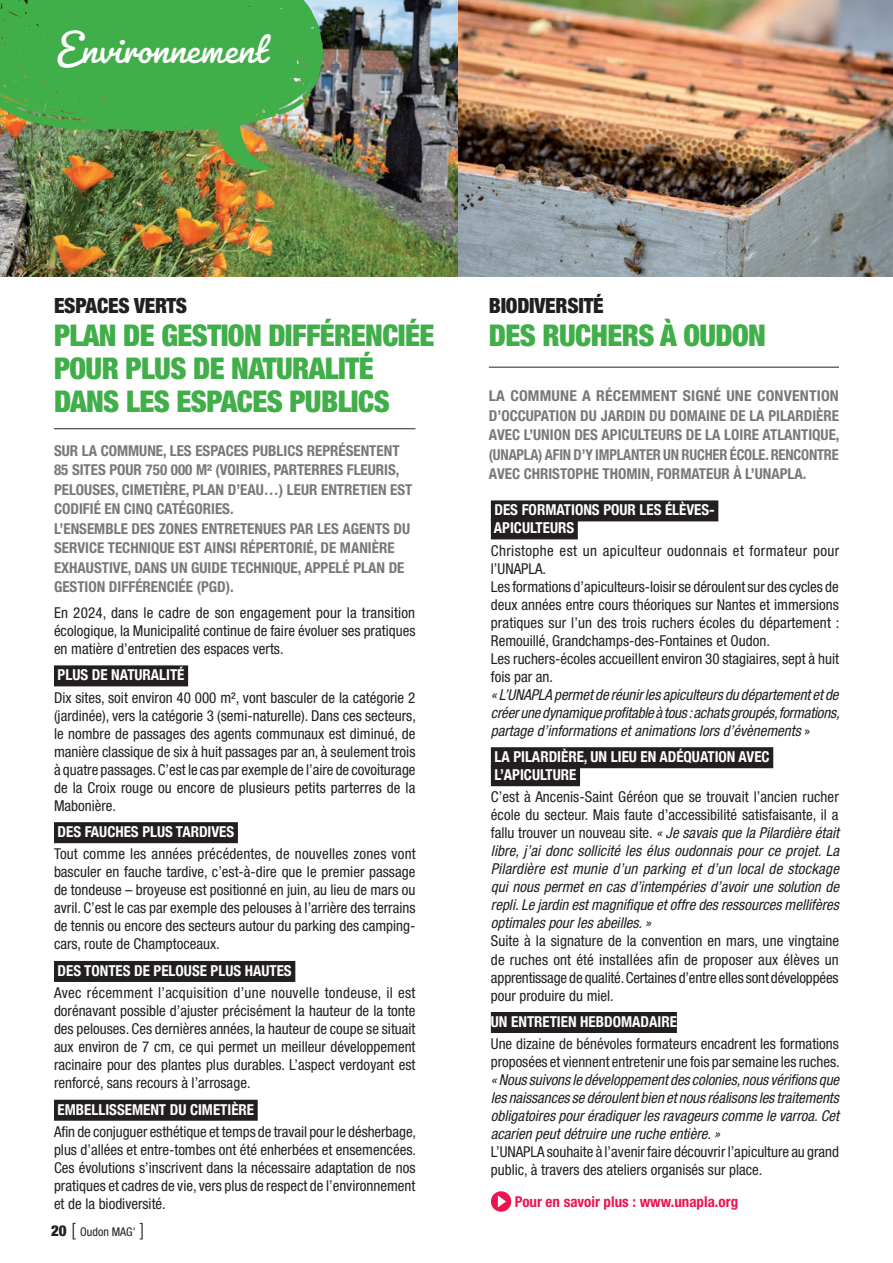
<style>
.page{position:relative;width:893px;height:1263px;background:#fff}
.page>*{position:absolute;margin:0;border:0;box-sizing:border-box;transform-origin:0 0}
.t1{font:46.5px "Pacifico";color:#fff}
.t2{font:900 condensed 30px/33px "Helvetica Neue LT Std";letter-spacing:-.02em;color:#40ae49}
.t3{font:900 condensed 21px "Helvetica Neue LT Std";letter-spacing:-.01em;color:#231f20}
.corps_de_texte{font:condensed 15px/18px "Helvetica Neue LT Std";color:#231f20;text-align:justify}
.corps_de_texte-2{font:italic condensed 15px/18px "Helvetica Neue LT Std";color:#231f20;text-align:justify}
.t4{font:700 condensed 15px/19.5px "Helvetica Neue LT Std";color:#76787b}
.t5{font:700 condensed 15px/19.5px "Helvetica Neue LT Std";color:#76787b;text-align:justify;scale:1.05 1}
.t6{font:700 condensed 15px/18px "Helvetica Neue";color:#fff}
.corps_de_texte-3{font:condensed 15px/18px "Helvetica Neue LT Std";letter-spacing:.025em;color:#231f20}
.corps_de_texte-4{font:700 condensed 15px "Helvetica Neue LT Std";color:#ed144f}
.t7{font:condensed 12px "Helvetica Neue LT Std";color:#231f20}
.s1{font-weight:900;font-size:15px}
.s2{font-weight:300;font-stretch:normal;font-size:18px}
.s3{font-style:normal}
</style>
<div class="page">
<img style="left:457px;top:0;width:436px;height:277px">
<img style="left:0;top:0;width:457px;height:277px">
<img style="left:0;top:0;width:323px;height:170px">
<div style="left:54px;top:665px;width:134px;height:21px;background:#231f20"></div>
<div style="left:54px;top:822px;width:184px;height:21px;background:#231f20"></div>
<div style="left:54px;top:961px;width:241px;height:21px;background:#231f20"></div>
<div style="left:54px;top:1100px;width:204px;height:21px;background:#231f20"></div>
<hr style="left:54px;top:428px;width:361px;height:1px;background:#231f20">
<hr style="left:489px;top:367px;width:350px;height:1px;background:#231f20">
<div style="left:491px;top:500px;width:227px;height:21px;background:#231f20"></div>
<div style="left:491px;top:518px;width:87px;height:21px;background:#231f20"></div>
<div style="left:491px;top:747px;width:282px;height:21px;background:#231f20"></div>
<div style="left:491px;top:765px;width:89px;height:21px;background:#231f20"></div>
<div style="left:491px;top:1012px;width:186px;height:21px;background:#231f20"></div>
<div style="left:491px;top:1191px;width:20px;height:21px;background:#ed144f;border-radius:50%"></div>
<svg style="left:498px;top:1195px;width:8px;height:12px"></svg>
<p class="t1" style="left:56px;top:19px;width:213px">Environnement</p>
<p class="t3" style="left:54px;top:292px;width:135px">ESPACES VERTS</p>
<p class="t2" style="left:54px;top:318px;width:382px">PLAN DE GESTION DIFFÉRENCIÉE<br>POUR PLUS DE NATURALITÉ<br>DANS LES ESPACES PUBLICS</p>
<p class="t4" style="left:54px;top:440px;width:360px">SUR LA COMMUNE, LES ESPACES PUBLICS REPRÉSENTENT 85 SITES POUR 750 000 M² (VOIRIES, PARTERRES FLEURIS, PELOUSES, CIMETIÈRE, PLAN D’EAU…) LEUR ENTRETIEN EST CODIFIÉ EN CINQ CATÉGORIES.</p>
<p class="t4" style="left:54px;top:518px;width:358px">L’ENSEMBLE DES ZONES ENTRETENUES PAR LES AGENTS DU SERVICE TECHNIQUE EST AINSI RÉPERTORIÉ, DE MANIÈRE EXHAUSTIVE, DANS UN GUIDE TECHNIQUE, APPELÉ PLAN DE GESTION DIFFÉRENCIÉE (PGD).</p>
<p class="corps_de_texte" style="left:54px;top:603px;width:363px">En 2024, dans le cadre de son engagement pour la transition écologique, la Municipalité continue de faire évoluer ses pratiques en matière d’entretien des espaces verts.</p>
<p class="t6" style="left:58px;top:665px;width:128px">PLUS DE NATURALITÉ</p>
<p class="corps_de_texte" style="left:54px;top:688px;width:363px">Dix sites, soit environ 40 000 m², vont basculer de la catégorie 2 (jardinée), vers la catégorie 3 (semi-naturelle). Dans ces secteurs, le nombre de passages des agents communaux est diminué, de manière classique de six à huit passages par an, à seulement trois à quatre passages. C’est le cas par exemple de l’aire de covoiturage de la Croix rouge ou encore de plusieurs petits parterres de la Mabonière.</p>
<p class="t6" style="left:58px;top:822px;width:178px">DES FAUCHES PLUS TARDIVES</p>
<p class="corps_de_texte" style="left:54px;top:845px;width:363px">Tout comme les années précédentes, de nouvelles zones vont basculer en fauche tardive, c’est-à-dire que le premier passage de tondeuse – broyeuse est positionné en juin, au lieu de mars ou avril. C’est le cas par exemple des pelouses à l’arrière des terrains de tennis ou encore des secteurs autour du parking des camping&shy;cars, route de Champtoceaux.</p>
<p class="t6" style="left:58px;top:960px;width:236px">DES TONTES DE PELOUSE PLUS HAUTES</p>
<p class="corps_de_texte" style="left:54px;top:984px;width:363px">Avec récemment l’acquisition d’une nouvelle tondeuse, il est dorénavant possible d’ajuster précisément la hauteur de la tonte des pelouses. Ces dernières années, la hauteur de coupe se situait aux environ de 7 cm, ce qui permet un meilleur développement racinaire pour des plantes plus durables. L’aspect verdoyant est renforcé, sans recours à l’arrosage.</p>
<p class="t6" style="left:58px;top:1099px;width:198px">EMBELLISSEMENT DU CIMETIÈRE</p>
<p class="corps_de_texte" style="left:54px;top:1122px;width:364px">Afin de conjuguer esthétique et temps de travail pour le désherbage, plus d’allées et entre-tombes ont été enherbées et ensemencées.</p>
<p class="corps_de_texte" style="left:54px;top:1158px;width:363px">Ces évolutions s’inscrivent dans la nécessaire adaptation de nos pratiques et cadres de vie, vers plus de respect de l’environnement et de la biodiversité.</p>
<p class="t7" style="left:51px;top:1225px;width:95px"><span class="s1">20</span> <span class="s2">[</span> Oudon MAG' <span class="s2">]</span></p>
<p class="t3" style="left:489px;top:292px;width:116px">BIODIVERSITÉ</p>
<p class="t2" style="left:489px;top:318px;width:279px">DES RUCHERS À OUDON</p>
<p class="t5" style="left:489px;top:386px;width:335px">LA COMMUNE A RÉCEMMENT SIGNÉ UNE CONVENTION D’OCCUPATION DU JARDIN DU DOMAINE DE LA PILARDIÈRE AVEC L’UNION DES APICULTEURS DE LA LOIRE ATLANTIQUE, (UNAPLA) AFIN D’Y IMPLANTER UN RUCHER ÉCOLE. RENCONTRE AVEC CHRISTOPHE THOMIN, FORMATEUR À L’UNAPLA.</p>
<p class="t6" style="left:494px;top:500px;width:222px">DES FORMATIONS POUR LES ÉLÈVES-<br>APICULTEURS</p>
<p class="corps_de_texte-3" style="left:491px;top:541px;width:350px">Christophe est un apiculteur oudonnais et formateur pour l’UNAPLA.</p>
<p class="corps_de_texte" style="left:491px;top:577px;width:350px">Les formations d’apiculteurs-loisir se déroulent sur des cycles de deux années entre cours théoriques sur Nantes et immersions pratiques sur l’un des trois ruchers écoles du département :<br>Remouillé, Grandchamps-des-Fontaines et Oudon.</p>
<p class="corps_de_texte" style="left:491px;top:649px;width:350px">Les ruchers-écoles accueillent environ 30 stagiaires, sept à huit fois par an.</p>
<p class="corps_de_texte-2" style="left:491px;top:686px;width:350px">« L’UNAPLA permet de réunir les apiculteurs du département et de créer une dynamique profitable à tous : achats groupés, formations, partage d’informations et animations lors d’évènements <span class="s3">»</span></p>
<p class="t6" style="left:494px;top:747px;width:277px">LA PILARDIÈRE, UN LIEU EN ADÉQUATION AVEC<br>L’APICULTURE</p>
<p class="corps_de_texte-2" style="left:491px;top:788px;width:350px"><span class="s3">C’est à Ancenis-Saint Géréon que se trouvait l’ancien rucher école du secteur. Mais faute d’accessibilité satisfaisante, il a fallu trouver un nouveau site.</span> « Je savais que la Pilardière était libre, j’ai donc sollicité les élus oudonnais pour ce projet. La Pilardière est munie d’un parking et d’un local de stockage qui nous permet en cas d’intempéries d’avoir une solution de repli. Le jardin est magnifique et offre des ressources mellifères optimales pour les abeilles. »</p>
<p class="corps_de_texte" style="left:491px;top:932px;width:350px">Suite à la signature de la convention en mars, une vingtaine de ruches ont été installées afin de proposer aux élèves un apprentissage de qualité. Certaines d’entre elles sont développées pour produire du miel.</p>
<p class="t6" style="left:491px;top:1012px;width:188px">UN ENTRETIEN HEBDOMADAIRE</p>
<p class="corps_de_texte-2" style="left:491px;top:1035px;width:350px"><span class="s3">Une dizaine de bénévoles formateurs encadrent les formations proposées et viennent entretenir une fois par semaine les ruches. </span>« Nous suivons le développement des colonies, nous vérifions que les naissances se déroulent bien et nous réalisons les traitements obligatoires pour éradiquer les ravageurs comme le varroa. Cet acarien peut détruire une ruche entière. »</p>
<p class="corps_de_texte" style="left:491px;top:1143px;width:350px">L’UNAPLA souhaite à l’avenir faire découvrir l’apiculture au grand public, à travers des ateliers organisés sur place.</p>
<p class="corps_de_texte-4" style="left:515px;top:1193px;width:225px">Pour en savoir plus : www.unapla.org</p>
</div>
